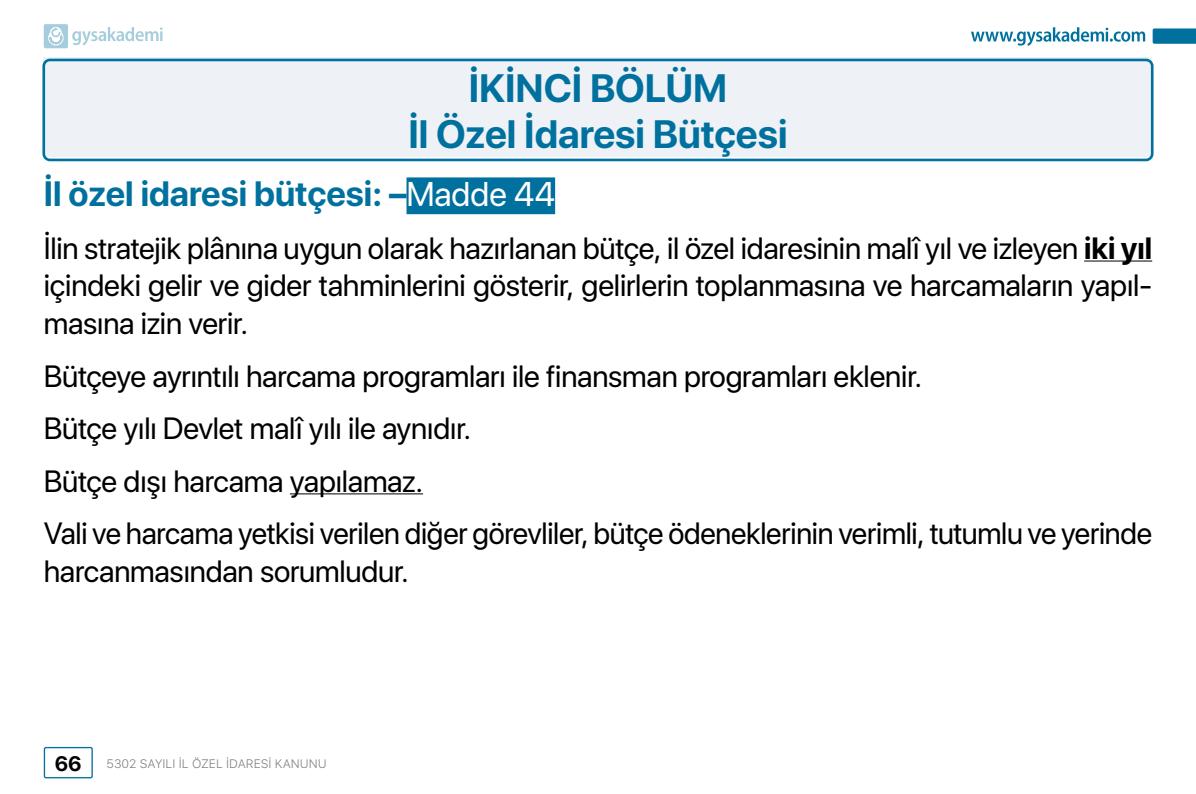
<style>
.page{position:relative;width:1196px;height:794px;background:#fff}
.page>*{position:absolute;margin:0;border:0;box-sizing:border-box;transform-origin:0 0}
.t1{font:700 39.38px/45.5px "SF Pro Display";color:#00719e;text-align:center}
.t2{font:700 35px "SF Pro Display";color:#00719e}
.t3{font:30.62px/52.5px "SF Pro Display";letter-spacing:-.01em;color:#000;text-align:justify}
.t4{font:700 20.82px "SF Pro Display";color:#000}
.t5{font:300 12.25px "SF Pro Text";color:#808080}
.s1{font-weight:400;font-size:34.12px;color:#fff}
.s2{font-weight:700}
</style>
<div class="page">
<div style="left:44px;top:57px;width:1108px;height:100px;background:#eef1f5"></div>
<div style="left:42px;top:59px;width:1111px;height:102px;border:3px solid #00719e;border-radius:6px"></div>
<div style="left:406px;top:177px;width:149px;height:37px;background:#00719e"></div>
<hr style="left:1083px;top:261px;width:69px;height:1px;background:#000">
<hr style="left:290px;top:493px;width:133px;height:1px;background:#000">
<div style="left:44px;top:747px;width:49px;height:31px;border:1px solid #00719e;border-radius:2px"></div>
<svg style="left:971px;top:27px;width:173px;height:19px"></svg>
<svg style="left:1152px;top:28px;width:43px;height:16px"></svg>
<svg style="left:44px;top:24px;width:119px;height:24px"></svg>
<p class="t1" style="left:408px;top:66px;width:380px">İKİNCİ BÖLÜM<br>İl Özel İdaresi Bütçesi</p>
<p class="t2" style="left:44px;top:174px;width:513px">İl özel idaresi bütçesi: –<span class="s1">Madde 44</span></p>
<p class="t3" style="left:44px;top:229px;width:1109px;line-height:37.6px">İlin stratejik plânına uygun olarak hazırlanan bütçe, il özel idaresinin malî yıl ve izleyen <span class="s2">iki yıl </span>içindeki gelir ve gider tahminlerini gösterir, gelirlerin toplanmasına ve harcamaların yapıl&shy;masına izin verir.</p>
<p class="t3" style="left:44px;top:349px;width:1109px;text-align:left">Bütçeye ayrıntılı harcama programları ile finansman programları eklenir.<br>Bütçe yılı Devlet malî yılı ile aynıdır.<br>Bütçe dışı harcama yapılamaz.<br>Vali ve harcama yetkisi verilen diğer görevliler, bütçe ödeneklerinin verimli, tutumlu ve yerinde</p>
<p class="t3" style="left:44px;top:545px;width:366px">harcanmasından sorumludur.</p>
<p class="t4" style="left:55px;top:751px;width:28px">66</p>
<p class="t5" style="left:106px;top:755px;width:221px">5302 SAYILI İL ÖZEL İDARESİ KANUNU</p>
</div>
